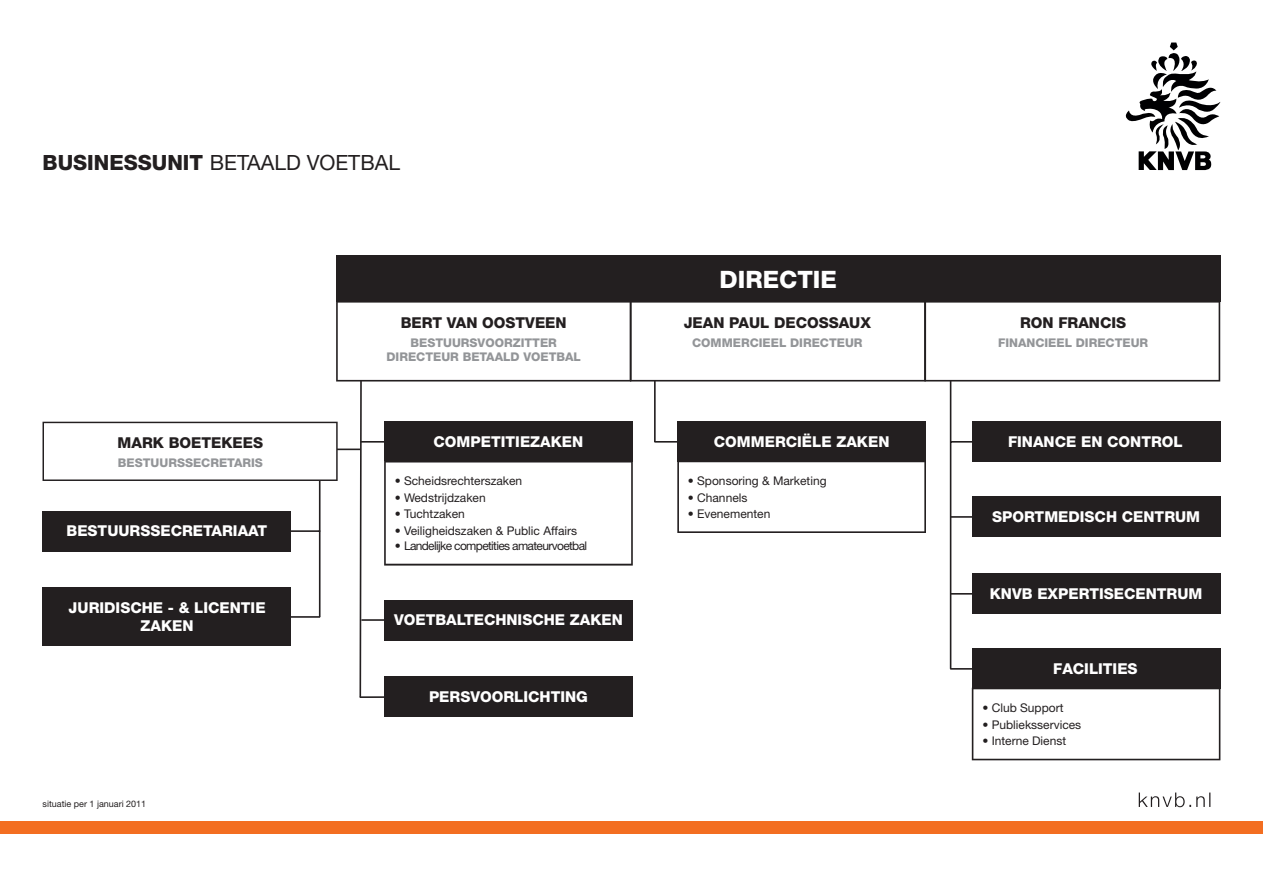
<style>
.page{position:relative;width:1263px;height:893px;background:#fff}
.page>*{position:absolute;margin:0;border:0;box-sizing:border-box;transform-origin:0 0}
.t1{font:800 24px "Helvetica Neue LT Std";color:#fff}
.t2{font:21px "Helvetica Neue LT Std";color:#231f20}
.t3{font:800 15px/18px "Helvetica Neue LT Std";color:#fff;text-align:center}
.t4{font:800 15px "Helvetica Neue LT Std";color:#231f20}
.t5{font:12px "Helvetica Neue LT Std";color:#231f20}
.t6{font:800 12px "Helvetica Neue LT Std";color:#939598}
.t7{font:12px "Helvetica Neue LT Std";letter-spacing:-.055em;color:#231f20}
.t8{font:9px "Helvetica Neue LT Std";color:#231f20}
.s1{font-weight:800}
</style>
<div class="page">
<svg style="left:1139px;top:792px;width:71px;height:15px"></svg>
<svg style="left:1125px;top:43px;width:95px;height:127px"></svg>
<div style="left:0;top:821px;width:1263px;height:12px;background:#f36e21"></div>
<svg style="left:336px;top:302px;width:884px;height:79px"></svg>
<hr style="left:172px;top:530px;width:148px;height:2px;background:#231f20">
<hr style="left:319px;top:481px;width:1px;height:136px;background:#231f20">
<hr style="left:213px;top:449px;width:148px;height:1px;background:#231f20">
<svg style="left:43px;top:422px;width:295px;height:59px"></svg>
<hr style="left:172px;top:616px;width:148px;height:2px;background:#231f20">
<div style="left:43px;top:511px;width:248px;height:40px;background:#231f20"></div>
<div style="left:43px;top:588px;width:248px;height:58px;background:#231f20"></div>
<svg style="left:359px;top:379px;width:741px;height:319px"></svg>
<div style="left:677px;top:422px;width:249px;height:40px;background:#231f20"></div>
<div style="left:972px;top:422px;width:248px;height:40px;background:#231f20"></div>
<hr style="left:950px;top:516px;width:148px;height:2px;background:#231f20">
<div style="left:972px;top:497px;width:248px;height:40px;background:#231f20"></div>
<hr style="left:950px;top:593px;width:148px;height:2px;background:#231f20">
<div style="left:972px;top:574px;width:248px;height:40px;background:#231f20"></div>
<hr style="left:360px;top:696px;width:151px;height:2px;background:#231f20">
<div style="left:384px;top:677px;width:249px;height:40px;background:#231f20"></div>
<hr style="left:361px;top:619px;width:150px;height:2px;background:#231f20">
<div style="left:384px;top:600px;width:249px;height:40px;background:#231f20"></div>
<div style="left:336px;top:255px;width:884px;height:47px;background:#231f20"></div>
<svg style="left:972px;top:689px;width:248px;height:71px"></svg>
<div style="left:972px;top:649px;width:248px;height:40px;background:#231f20"></div>
<h2 class="t2" style="left:43px;top:150px;width:359px"><span class="s1">BUSINESSUNIT</span> BETAALD VOETBAL</h2>
<h1 class="t1" style="left:720px;top:265px;width:119px">DIRECTIE</h1>
<p class="t4" style="left:401px;top:313px;width:167px">BERT VAN OOSTVEEN</p>
<p class="t4" style="left:684px;top:313px;width:189px">JEAN PAUL DECOSSAUX</p>
<p class="t4" style="left:1020px;top:313px;width:108px">RON FRANCIS</p>
<p class="t4" style="left:118px;top:434px;width:147px">MARK BOETEKEES</p>
<p class="t6" style="left:118px;top:456px;width:146px">BESTUURSSECRETARIS</p>
<p class="t3" style="left:67px;top:522px;width:202px">BESTUURSSECRETARIAAT</p>
<p class="t3" style="left:69px;top:599px;width:198px">JURIDISCHE - &amp; LICENTIE<br>ZAKEN</p>
<p class="t8" style="left:43px;top:798px;width:105px">situatie per 1 januari 2011</p>
<p class="t6" style="left:410px;top:336px;width:148px">BESTUURSVOORZITTER</p>
<p class="t6" style="left:692px;top:336px;width:172px">COMMERCIEEL DIRECTEUR</p>
<p class="t6" style="left:386px;top:350px;width:196px">DIRECTEUR BETAALD VOETBAL</p>
<p class="t6" style="left:998px;top:336px;width:152px">FINANCIEEL DIRECTEUR</p>
<p class="t3" style="left:434px;top:433px;width:151px">COMPETITIEZAKEN</p>
<p class="t5" style="left:395px;top:474px;width:129px">• Scheidsrechterszaken</p>
<p class="t5" style="left:395px;top:490px;width:93px">• Wedstrijdzaken</p>
<p class="t5" style="left:395px;top:507px;width:72px">• Tuchtzaken</p>
<p class="t5" style="left:395px;top:523px;width:184px">• Veiligheidszaken &amp; Public Affairs</p>
<p class="t7" style="left:395px;top:539px;width:194px">• Landelijke competities amateurvoetbal</p>
<p class="t3" style="left:394px;top:611px;width:230px">VOETBALTECHNISCHE ZAKEN</p>
<p class="t3" style="left:429px;top:688px;width:160px">PERSVOORLICHTING</p>
<p class="t3" style="left:714px;top:433px;width:177px">COMMERCIËLE ZAKEN</p>
<p class="t3" style="left:1008px;top:433px;width:176px">FINANCE EN CONTROL</p>
<p class="t5" style="left:688px;top:474px;width:140px">• Sponsoring &amp; Marketing</p>
<p class="t5" style="left:688px;top:490px;width:61px">• Channels</p>
<p class="t5" style="left:688px;top:507px;width:84px">• Evenementen</p>
<p class="t3" style="left:992px;top:508px;width:210px">SPORTMEDISCH CENTRUM</p>
<p class="t3" style="left:990px;top:585px;width:214px">KNVB EXPERTISECENTRUM</p>
<p class="t3" style="left:1053px;top:660px;width:86px">FACILITIES</p>
<p class="t5" style="left:982px;top:701px;width:83px">• Club Support</p>
<p class="t5" style="left:982px;top:717px;width:100px">• Publieksservices</p>
<p class="t5" style="left:982px;top:734px;width:85px">• Interne Dienst</p>
</div>
